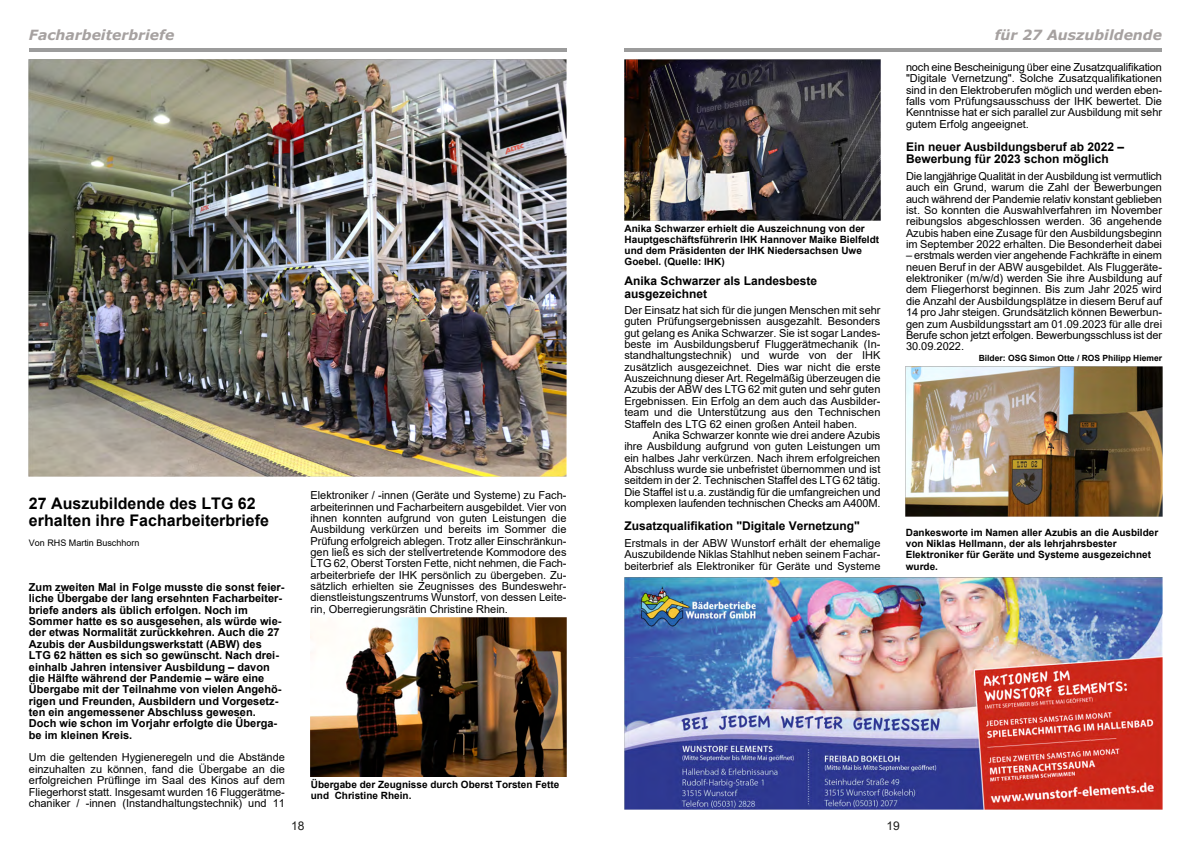
<style>
.page{position:relative;width:1191px;height:842px;background:#fff}
.page>*{position:absolute;margin:0;border:0;box-sizing:border-box;transform-origin:0 0}
.t1{font:700 16px/16.5px "Arial";color:#000}
.t2{font:italic 700 14px "Verdana";color:#a6a1a0}
.t3{font:700 12px/12.4px "Arial";color:#000}
.t4{font:12px "Arial";color:#1a1a18}
.t5{font:11px/11.4px "Arial";color:#000;text-align:justify}
.t6{font:700 11px/11.4px "Arial";color:#000}
.t7{font:700 10px/11.1px "Arial";color:#000}
.t8{font:9px "Arial";color:#000}
.t9{font:700 8.5px "Arial";color:#000}
</style>
<div class="page">
<hr style="left:29px;top:48px;width:537px;height:4px;background:#9c9c9c">
<hr style="left:624px;top:48px;width:538px;height:4px;background:#9c9c9c">
<img style="left:624px;top:578px;width:538px;height:231px">
<img style="left:28px;top:59px;width:539px;height:418px">
<img style="left:905px;top:367px;width:257px;height:150px">
<img style="left:310px;top:617px;width:257px;height:160px">
<img style="left:624px;top:59px;width:256px;height:162px">
<p class="t2" style="left:29px;top:29px;width:147px">Facharbeiterbriefe</p>
<p class="t2" style="left:994px;top:29px;width:169px">für 27 Auszubildende</p>
<h1 class="t1" style="left:29px;top:497px;width:242px">27 Auszubildende des LTG 62 erhalten ihre Facharbeiterbriefe</h1>
<p class="t8" style="left:29px;top:540px;width:112px">Von RHS Martin Buschhorn</p>
<p class="t6" style="left:29px;top:582px;width:257px">Zum zweiten Mal in Folge musste die sonst feier&shy;liche Übergabe der lang ersehnten Facharbeiter&shy;briefe anders als üblich erfolgen. Noch im Sommer hatte es so ausgesehen, als würde wie&shy;der etwas Normalität zurückkehren. Auch die 27<br>Azubis der Ausbildungswerkstatt (ABW) des LTG 62 hätten es sich so gewünscht. Nach drei&shy;einhalb Jahren intensiver Ausbildung – davon die Hälfte während der Pandemie – wäre eine Übergabe mit der Teilnahme von vielen Angehö&shy;rigen und Freunden, Ausbildern und Vorgesetz&shy;ten ein angemessener Abschluss gewesen.<br>Doch wie schon im Vorjahr erfolgte die Überga&shy;be im kleinen Kreis.</p>
<p class="t5" style="left:29px;top:753px;width:257px">Um die geltenden Hygieneregeln und die Abstände einzuhalten zu können, fand die Übergabe an die erfolgreichen Prüflinge im Saal des Kinos auf dem Fliegerhorst statt. Insgesamt wurden 16 Fluggerätme&shy;chaniker / -innen (Instandhaltungstechnik) und 11</p>
<p class="t5" style="left:310px;top:491px;width:257px">Elektroniker / -innen (Geräte und Systeme) zu Fach&shy;arbeiterinnen und Facharbeitern ausgebildet. Vier von ihnen konnten aufgrund von guten Leistungen die Ausbildung verkürzen und bereits im Sommer die Prüfung erfolgreich ablegen. Trotz aller Einschränkun&shy;gen ließ es sich der stellvertretende Kommodore des LTG 62, Oberst Torsten Fette, nicht nehmen, die Fach&shy;arbeiterbriefe der IHK persönlich zu übergeben. Zu&shy;sätzlich erhielten sie Zeugnisses des Bundeswehr&shy;dienstleistungszentrums Wunstorf, von dessen Leite&shy;rin, Oberregierungsrätin Christine Rhein.</p>
<p class="t7" style="left:311px;top:780px;width:250px">Übergabe der Zeugnisse durch Oberst Torsten Fette und Christine Rhein.</p>
<p class="t4" style="left:291px;top:821px;width:15px">18</p>
<p class="t7" style="left:624px;top:224px;width:256px">Anika Schwarzer erhielt die Auszeichnung von der Hauptgeschäftsführerin IHK Hannover Maike Bielfeldt und dem Präsidenten der IHK Niedersachsen Uwe Goebel. (Quelle: IHK)</p>
<p class="t3" style="left:624px;top:276px;width:194px">Anika Schwarzer als Landesbeste ausgezeichnet</p>
<p class="t5" style="left:624px;top:305px;width:258px">Der Einsatz hat sich für die jungen Menschen mit sehr guten Prüfungsergebnissen ausgezahlt. Besonders gut gelang es Anika Schwarzer. Sie ist sogar Landes&shy;beste im Ausbildungsberuf Fluggerätmechanik (In&shy;standhaltungstechnik) und wurde von der IHK zusätzlich ausgezeichnet. Dies war nicht die erste Auszeichnung dieser Art. Regelmäßig überzeugen die Azubis der ABW des LTG 62 mit guten und sehr guten Ergebnissen. Ein Erfolg an dem auch das Ausbilder&shy;team und die Unterstützung aus den Technischen Staffeln des LTG 62 einen großen Anteil haben.</p>
<p class="t5" style="left:624px;top:430px;width:257px;text-indent:28px">Anika Schwarzer konnte wie drei andere Azubis ihre Ausbildung aufgrund von guten Leistungen um ein halbes Jahr verkürzen. Nach ihrem erfolgreichen Abschluss wurde sie unbefristet übernommen und ist seitdem in der 2. Technischen Staffel des LTG 62 tätig.<br>Die Staffel ist u.a. zuständig für die umfangreichen und komplexen laufenden technischen Checks am A400M.</p>
<p class="t3" style="left:624px;top:521px;width:237px">Zusatzqualifikation "Digitale Vernetzung"</p>
<p class="t5" style="left:624px;top:538px;width:257px">Erstmals in der ABW Wunstorf erhält der ehemalige Auszubildende Niklas Stahlhut neben seinem Fachar&shy;beiterbrief als Elektroniker für Geräte und Systeme</p>
<p class="t5" style="left:906px;top:62px;width:258px">noch eine Bescheinigung über eine Zusatzqualifikation "Digitale Vernetzung". Solche Zusatzqualifikationen sind in den Elektroberufen möglich und werden eben&shy;falls vom Prüfungsausschuss der IHK bewertet. Die Kenntnisse hat er sich parallel zur Ausbildung mit sehr gutem Erfolg angeeignet.</p>
<p class="t3" style="left:906px;top:142px;width:220px">Ein neuer Ausbildungsberuf ab 2022 –<br>Bewerbung für 2023 schon möglich</p>
<p class="t5" style="left:906px;top:171px;width:257px">Die langjährige Qualität in der Ausbildung ist vermutlich auch ein Grund, warum die Zahl der Bewerbungen auch während der Pandemie relativ konstant geblieben ist. So konnten die Auswahlverfahren im November reibungslos abgeschlossen werden. 36 angehende Azubis haben eine Zusage für den Ausbildungsbeginn im September 2022 erhalten. Die Besonderheit dabei</p>
<p class="t5" style="left:906px;top:251px;width:258px">– erstmals werden vier angehende Fachkräfte in einem neuen Beruf in der ABW ausgebildet. Als Fluggeräte&shy;elektroniker (m/w/d) werden Sie ihre Ausbildung auf dem Fliegerhorst beginnen. Bis zum Jahr 2025 wird die Anzahl der Ausbildungsplätze in diesem Beruf auf 14 pro Jahr steigen. Grundsätzlich können Bewerbun&shy;gen zum Ausbildungsstart am 01.09.2023 für alle drei Berufe schon jetzt erfolgen. Bewerbungsschluss ist der 30.09.2022.</p>
<p class="t9" style="left:978px;top:354px;width:185px">Bilder: OSG Simon Otte / ROS Philipp Hiemer</p>
<p class="t7" style="left:906px;top:528px;width:254px">Dankesworte im Namen aller Azubis an die Ausbilder von Niklas Hellmann, der als lehrjahrsbester Elektroniker für Geräte und Systeme ausgezeichnet wurde.</p>
<p class="t4" style="left:886px;top:821px;width:15px">19</p>
</div>
